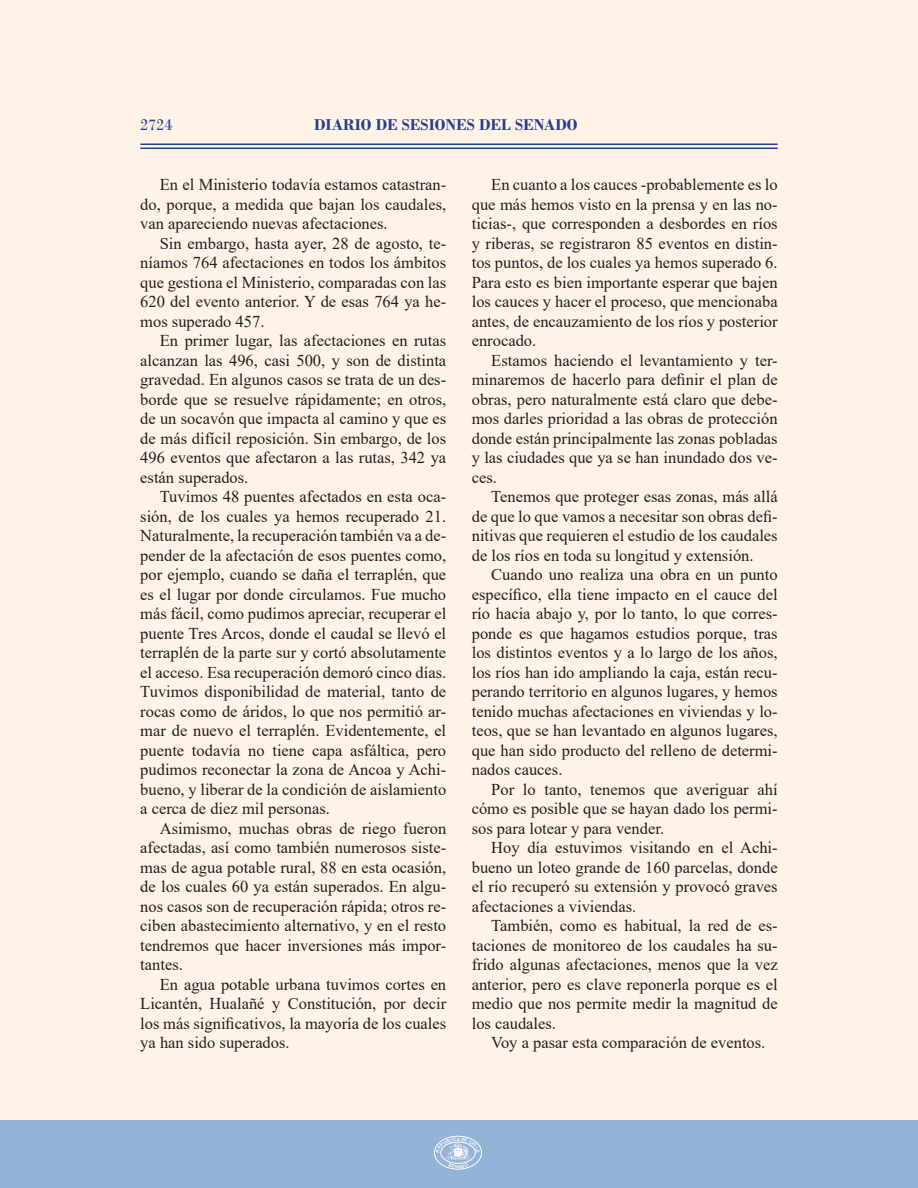
<style>
.page{position:relative;width:918px;height:1188px;background:#fff}
.page>*{position:absolute;margin:0;border:0;box-sizing:border-box;transform-origin:0 0}
.Párrafo_Texto_Sesión{font:16.5px/19.5px "Times New Roman";color:#231f20;text-align:justify}
.t1{font:700 16.5px "Bodoni";color:#253f8e}
.t2{font:16.5px "Bodoni";color:#253f8e}
.t3{font:700 4.5px "Arial";color:#fff}
</style>
<div class="page">
<hr style="left:140px;top:148px;width:638px;height:1px;background:#253f8e">
<hr style="left:140px;top:144px;width:638px;height:1px;background:#253f8e">
<div style="left:0;top:1120px;width:918px;height:68px;background:#95b3d7"></div>
<div style="left:434px;top:1136px;width:48px;height:33px;border:1px solid #fff;border-radius:50%"></div>
<svg style="left:436px;top:1137px;width:44px;height:31px"></svg>
<p class="t2" style="left:140px;top:115px;width:34px">2724</p>
<p class="t1" style="left:314px;top:114px;width:265px">DIARIO DE SESIONES DEL SENADO</p>
<p class="Párrafo_Texto_Sesión" style="left:140px;top:174px;width:307px;text-indent:20px">En el Ministerio todavía estamos catastran&shy;do, porque, a medida que bajan los caudales, van apareciendo nuevas afectaciones.</p>
<p class="Párrafo_Texto_Sesión" style="left:140px;top:233px;width:307px;text-indent:20px">Sin embargo, hasta ayer, 28 de agosto, te&shy;níamos 764 afectaciones en todos los ámbitos que gestiona el Ministerio, comparadas con las 620 del evento anterior. Y de esas 764 ya he&shy;mos superado 457.</p>
<p class="Párrafo_Texto_Sesión" style="left:140px;top:330px;width:307px;text-indent:20px">En primer lugar, las afectaciones en rutas alcanzan las 496, casi 500, y son de distinta gravedad. En algunos casos se trata de un des&shy;borde que se resuelve rápidamente; en otros, de un socavón que impacta al camino y que es de más difícil reposición. Sin embargo, de los 496 eventos que afectaron a las rutas, 342 ya están superados.</p>
<p class="Párrafo_Texto_Sesión" style="left:140px;top:486px;width:307px;text-indent:20px">Tuvimos 48 puentes afectados en esta oca&shy;sión, de los cuales ya hemos recuperado 21.<br>Naturalmente, la recuperación también va a de&shy;pender de la afectación de esos puentes como, por ejemplo, cuando se daña el terraplén, que es el lugar por donde circulamos. Fue mucho más fácil, como pudimos apreciar, recuperar el puente Tres Arcos, donde el caudal se llevó el terraplén de la parte sur y cortó absolutamente el acceso. Esa recuperación demoró cinco días.<br>Tuvimos disponibilidad de material, tanto de rocas como de áridos, lo que nos permitió ar&shy;mar de nuevo el terraplén. Evidentemente, el puente todavía no tiene capa asfáltica, pero pudimos reconectar la zona de Ancoa y Achi&shy;bueno, y liberar de la condición de aislamiento a cerca de diez mil personas.</p>
<p class="Párrafo_Texto_Sesión" style="left:140px;top:818px;width:307px;text-indent:20px">Asimismo, muchas obras de riego fueron afectadas, así como también numerosos siste&shy;mas de agua potable rural, 88 en esta ocasión, de los cuales 60 ya están superados. En algu&shy;nos casos son de recuperación rápida; otros re&shy;ciben abastecimiento alternativo, y en el resto tendremos que hacer inversiones más impor&shy;tantes.</p>
<p class="Párrafo_Texto_Sesión" style="left:140px;top:974px;width:307px;text-indent:20px">En agua potable urbana tuvimos cortes en Licantén, Hualañé y Constitución, por decir los más significativos, la mayoría de los cuales ya han sido superados.</p>
<p class="Párrafo_Texto_Sesión" style="left:472px;top:174px;width:307px;text-indent:20px">En cuanto a los cauces -probablemente es lo que más hemos visto en la prensa y en las no&shy;ticias-, que corresponden a desbordes en ríos y riberas, se registraron 85 eventos en distin&shy;tos puntos, de los cuales ya hemos superado 6.<br>Para esto es bien importante esperar que bajen los cauces y hacer el proceso, que mencionaba antes, de encauzamiento de los ríos y posterior enrocado.</p>
<p class="Párrafo_Texto_Sesión" style="left:472px;top:350px;width:307px;text-indent:20px">Estamos haciendo el levantamiento y ter&shy;minaremos de hacerlo para definir el plan de obras, pero naturalmente está claro que debe&shy;mos darles prioridad a las obras de protección donde están principalmente las zonas pobladas y las ciudades que ya se han inundado dos ve&shy;ces.</p>
<p class="Párrafo_Texto_Sesión" style="left:472px;top:486px;width:307px;text-indent:20px">Tenemos que proteger esas zonas, más allá de que lo que vamos a necesitar son obras defi&shy;nitivas que requieren el estudio de los caudales de los ríos en toda su longitud y extensión.</p>
<p class="Párrafo_Texto_Sesión" style="left:472px;top:564px;width:307px;text-indent:20px">Cuando uno realiza una obra en un punto específico, ella tiene impacto en el cauce del río hacia abajo y, por lo tanto, lo que corres&shy;ponde es que hagamos estudios porque, tras los distintos eventos y a lo largo de los años, los ríos han ido ampliando la caja, están recu&shy;perando territorio en algunos lugares, y hemos tenido muchas afectaciones en viviendas y lo&shy;teos, que se han levantado en algunos lugares, que han sido producto del relleno de determi&shy;nados cauces.</p>
<p class="Párrafo_Texto_Sesión" style="left:472px;top:779px;width:307px;text-indent:20px">Por lo tanto, tenemos que averiguar ahí cómo es posible que se hayan dado los permi&shy;sos para lotear y para vender.</p>
<p class="Párrafo_Texto_Sesión" style="left:472px;top:837px;width:307px;text-indent:20px">Hoy día estuvimos visitando en el Achi&shy;bueno un loteo grande de 160 parcelas, donde el río recuperó su extensión y provocó graves afectaciones a viviendas.</p>
<p class="Párrafo_Texto_Sesión" style="left:472px;top:915px;width:307px;text-indent:20px">También, como es habitual, la red de es&shy;taciones de monitoreo de los caudales ha su&shy;frido algunas afectaciones, menos que la vez anterior, pero es clave reponerla porque es el medio que nos permite medir la magnitud de los caudales.</p>
<p class="Párrafo_Texto_Sesión" style="left:491px;top:1032px;width:276px">Voy a pasar esta comparación de eventos.</p>
<p class="t3" style="left:457px;top:1136px;width:5px">A</p>
</div>
